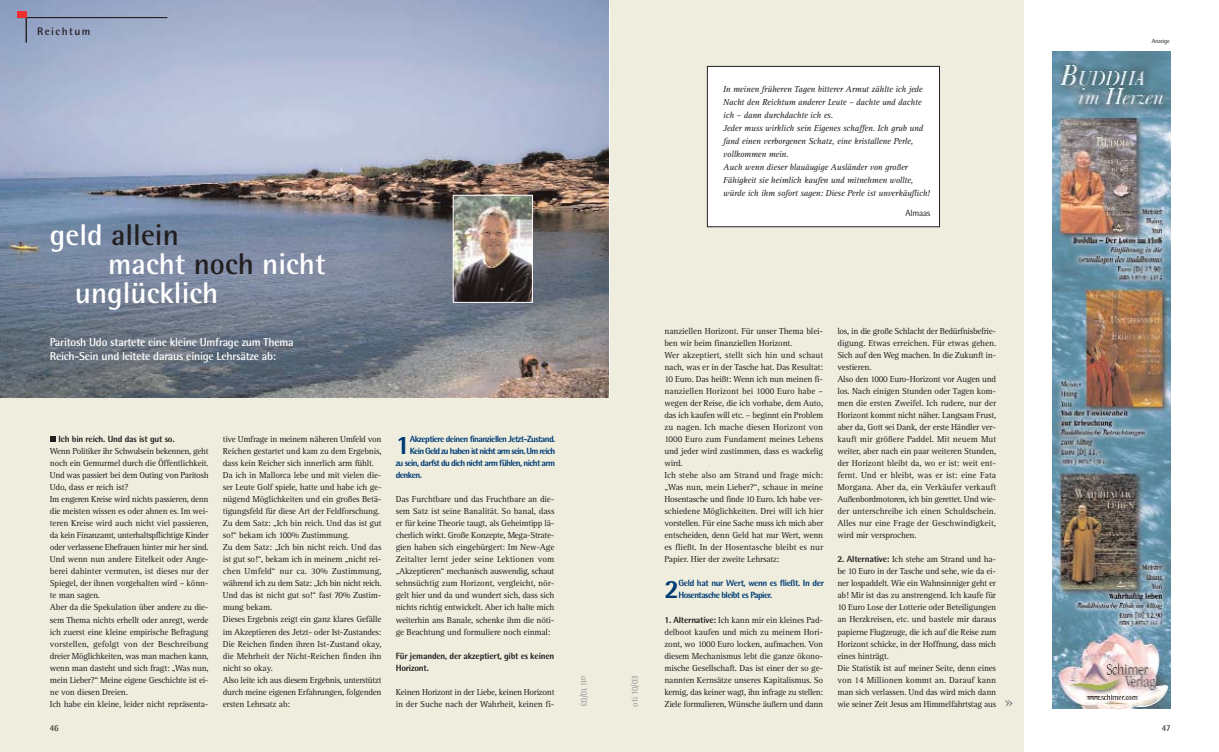
<style>
.page{position:relative;width:1219px;height:752px;background:#fff}
.page>*{position:absolute;margin:0;border:0;box-sizing:border-box;transform-origin:0 0}
.t1{font:700 30px "Rotis Semi Sans";color:#fff}
.t2{font:700 30px "Rotis Semi Sans";color:#231f20}
.t3{font:800 26.4px "Rotis Semi Sans";color:#003a75}
.t4{font:700 11.5px/14.4px "Rotis Semi Sans";letter-spacing:-.02em;color:#fff}
.t5{font:700 11px "Rotis Semi Sans";letter-spacing:.135em;color:#231f20}
.t6{font:9px/12px "Rotis Serif";letter-spacing:-.02em;color:#231f20}
.t7{font:italic 9px/13px "Rotis Serif";letter-spacing:-.02em;color:#231f20}
.t8{font:800 9px/12px "Rotis Semi Sans";letter-spacing:-.065em;color:#003a75}
.t9{font:800 9px/12px "Rotis Semi Sans";letter-spacing:-.02em;color:#231f20}
.t10{font:800 9px "Rotis Semi Sans";letter-spacing:-.085em;color:#003a75}
.t11{font:9px "Rotis Semi Sans";letter-spacing:-.02em;color:#939598}
.t12{font:9px "Rotis Semi Sans";letter-spacing:-.02em;color:#231f20}
.t13{font:6px "Rotis Semi Sans";letter-spacing:-.02em;color:#231f20}
.s1{color:#fff}
.s2{color:#231f20}
.s3{font-family:"Rotis Semi Sans";font-weight:800}
</style>
<div class="page">
<div style="left:0;top:0;width:1023px;height:751px;background:#efeede"></div>
<div style="left:707px;top:66px;width:232px;height:161px;background:#fff"></div>
<div style="left:707px;top:66px;width:233px;height:161px;border:1px solid #231f20"></div>
<img style="left:0;top:0;width:609px;height:397px">
<hr style="left:26px;top:11px;width:1px;height:32px;background:#231f20">
<hr style="left:17px;top:17px;width:150px;height:1px;background:#231f20">
<div style="left:17px;top:11px;width:9px;height:7px;background:#ee2e30"></div>
<img style="left:1053px;top:51px;width:117px;height:657px">
<img style="left:455px;top:197px;width:76px;height:104px">
<div style="left:453px;top:195px;width:80px;height:108px;border:1px solid #fff"></div>
<svg style="left:50px;top:436px;width:6px;height:6px"></svg>
<p class="t5" style="left:37px;top:27px;width:55px">Reichtum</p>
<h1 class="t2" style="left:50px;top:224px;width:131px"><span class="s1">geld</span> allein</h1>
<h1 class="t1" style="left:108px;top:253px;width:219px">macht <span class="s2">noch</span> nicht</h1>
<h1 class="t1" style="left:75px;top:282px;width:145px">unglücklich</h1>
<p class="t4" style="left:50px;top:335px;width:245px">Paritosh Udo startete eine kleine Umfrage zum Thema<br>Reich-Sein und leitete daraus einige Lehrsätze ab:</p>
<p class="t9" style="left:59px;top:434px;width:117px">Ich bin reich. Und das ist gut so.</p>
<p class="t6" style="left:50px;top:446px;width:160px">Wenn Politiker ihr Schwulsein bekennen, geht noch ein Gemurmel durch die Öffentlichkeit.<br>Und was passiert bei dem Outing von Paritosh Udo, dass er reich ist?<br>Im engeren Kreise wird nichts passieren, denn die meisten wissen es oder ahnen es. Im wei&shy;teren Kreise wird auch nicht viel passieren, da kein Finanzamt, unterhaltspflichtige Kinder oder verlassene Ehefrauen hinter mir her sind.<br>Und wenn nun andere Eitelkeit oder Ange - berei dahinter vermuten, ist dieses nur der Spiegel, der ihnen vorgehalten wird – könn&shy;te man sagen.<br>Aber da die Spekulation über andere zu die&shy;sem Thema nichts erhellt oder anregt, werde ich zuerst eine kleine empirische Befragung vorstellen, gefolgt von der Beschreibung dreier Möglichkeiten, was man machen kann, wenn man dasteht und sich fragt: „Was nun, mein Lieber?“ Meine eigene Geschichte ist ei&shy;ne von diesen Dreien.<br>Ich habe ein kleine, leider nicht repräsenta-</p>
<p class="t12" style="left:50px;top:724px;width:10px">46</p>
<p class="t6" style="left:223px;top:434px;width:160px">tive Umfrage in meinem näheren Umfeld von Reichen gestartet und kam zu dem Ergebnis, dass kein Reicher sich innerlich arm fühlt.<br>Da ich in Mallorca lebe und mit vielen die&shy;ser Leute Golf spiele, hatte und habe ich ge&shy;nügend Möglichkeiten und ein großes Betä - ti gungsfeld für diese Art der Feld forschung.<br>Zu dem Satz: „Ich bin reich. Und das ist gut so!“ bekam ich 100% Zustimmung.<br>Zu dem Satz: „Ich bin nicht reich. Und das ist gut so!“, bekam ich in meinem „nicht rei&shy;chen Umfeld“ nur ca. 30% Zustimmung, wäh rend ich zu dem Satz: „Ich bin nicht reich.<br>Und das ist nicht gut so!“ fast 70% Zu stim - mung bekam.<br>Dieses Ergebnis zeigt ein ganz klares Gefälle im Akzeptieren des Jetzt- oder Ist-Zustandes:<br>Die Reichen finden ihren Ist-Zustand okay, die Mehrheit der Nicht-Reichen finden ihn nicht so okay.<br>Also leite ich aus diesem Ergebnis, unterstützt durch meine eigenen Erfahrungen, folgenden ersten Lehrsatz ab:</p>
<h2 class="t3" style="left:396px;top:436px;width:16px">1</h2>
<p class="t8" style="left:410px;top:434px;width:147px">Akzeptiere deinen finanziellen Jetzt-Zustand.</p>
<p class="t10" style="left:410px;top:448px;width:147px">Kein Geld zu haben ist nicht arm sein. Um reich</p>
<p class="t8" style="left:396px;top:458px;width:161px">zu sein, darfst du dich nicht arm fühlen, nicht arm</p>
<p class="t8" style="left:396px;top:470px;width:28px">denken.</p>
<p class="t6" style="left:396px;top:494px;width:160px;text-align:justify">Das Furchtbare und das Fruchtbare an die&shy;sem Satz ist seine Banalität. So banal, dass er für keine Theorie taugt, als Geheimtipp lä&shy;cherlich wirkt. Große Konzepte, Mega-Strate - gien haben sich eingebürgert: Im New-Age Zeitalter lernt jeder seine Lektionen vom „Akzeptieren“ mechanisch auswendig, schaut sehnsüchtig zum Horizont, vergleicht, nör&shy;gelt hier und da und wundert sich, dass sich nichts richtig entwickelt. Aber ich halte mich weiterhin ans Banale, schenke ihm die nöti&shy;ge Beach tung und formuliere noch einmal:</p>
<p class="t9" style="left:396px;top:650px;width:160px">Für jemanden, der akzeptiert, gibt es keinen<br>Horizont.</p>
<p class="t6" style="left:396px;top:686px;width:160px">Keinen Horizont in der Liebe, keinen Horizont in der Suche nach der Wahrheit, keinen fi-</p>
<p class="t11" style="left:587px;top:675px;width:33px;rotate:90deg">oti 10/03</p>
<p class="t7" style="left:723px;top:83px;width:208px">In meinen früheren Tagen bitterer Armut zählte ich jede Nacht den Reichtum anderer Leute – dachte und dachte ich – dann durchdachte ich es.<br>Jeder muss wirklich sein Eigenes schaffen. Ich grub und fand einen verborgenen Schatz, eine kristallene Perle, vollkommen mein.<br>Auch wenn dieser blauäugige Ausländer von großer Fähigkeit sie heimlich kaufen und mitnehmen wollte, würde ich ihm sofort sagen: Diese Perle ist unverkäuflich!</p>
<p class="t12" style="left:905px;top:210px;width:26px">Almaas</p>
<p class="t11" style="left:632px;top:706px;width:33px;rotate:-90deg">oti 10/03</p>
<p class="t6" style="left:664px;top:326px;width:160px">nanziellen Horizont. Für unser Thema blei&shy;ben wir beim finanziellen Horizont.<br>Wer akzeptiert, stellt sich hin und schaut nach, was er in der Tasche hat. Das Resultat:<br>10 Euro. Das heißt: Wenn ich nun meinen fi&shy;nanziellen Horizont bei 1000 Euro habe – wegen der Reise, die ich vorhabe, dem Auto, das ich kaufen will etc. – beginnt ein Problem zu nagen. Ich mache diesen Horizont von 1000 Euro zum Fundament meines Lebens und jeder wird zustimmen, dass es wackelig wird.<br>Ich stehe also am Strand und frage mich: „Was nun, mein Lieber?“, schaue in meine Hosentasche und finde 10 Euro. Ich habe ver&shy;schiedene Möglichkeiten. Drei will ich hier vorstellen. Für eine Sache muss ich mich aber entscheiden, denn Geld hat nur Wert, wenn es fließt. In der Hosentasche bleibt es nur Papier. Hier der zweite Lehrsatz:</p>
<h2 class="t3" style="left:664px;top:580px;width:16px">2</h2>
<p class="t8" style="left:678px;top:578px;width:147px">Geld hat nur Wert, wenn es fließt. In der<br>Hosentasche bleibt es Papier.</p>
<p class="t6" style="left:664px;top:614px;width:160px;text-align:justify"><span class="s3">1. Alternative:</span> Ich kann mir ein kleines Pad - del boot kaufen und mich zu meinem Hori - zont, wo 1000 Euro locken, aufmachen. Von diesem Mechanismus lebt die ganze ökono&shy;mische Gesellschaft. Das ist einer der so ge&shy;nannten Kernsätze unseres Kapitalismus. So kernig, das keiner wagt, ihn infrage zu stellen:<br>Ziele formulieren, Wünsche äußern und dann</p>
<p class="t6" style="left:837px;top:326px;width:160px">los, in die große Schlacht der Bedürfnis befrie - di gung. Etwas erreichen. Für etwas gehen.<br>Sich auf den Weg machen. In die Zukunft in&shy;vestieren.<br>Also den 1000 Euro-Horizont vor Augen und los. Nach einigen Stunden oder Tagen kom&shy;men die ersten Zweifel. Ich rudere, nur der Horizont kommt nicht näher. Langsam Frust, aber da, Gott sei Dank, der erste Händler ver&shy;kauft mir größere Paddel. Mit neuem Mut weiter, aber nach ein paar weiteren Stunden, der Horizont bleibt da, wo er ist: weit ent&shy;fernt. Und er bleibt, was er ist: eine Fata Morgana. Aber da, ein Verkäufer verkauft Außenbordmotoren, ich bin gerettet. Und wie&shy;der unterschreibe ich einen Schuldschein.<br>Alles nur eine Frage der Geschwindigkeit, wird mir versprochen.</p>
<p class="t6" style="left:837px;top:554px;width:160px"><span class="s3">2. Alternative:</span> Ich stehe am Strand und ha&shy;be 10 Euro in der Tasche und sehe, wie da ei&shy;ner lospaddelt. Wie ein Wahnsinniger geht er ab! Mir ist das zu anstrengend. Ich kaufe für 10 Euro Lose der Lotterie oder Beteiligungen an Herz krei sen, etc. und bastele mir daraus papierne Flugzeuge, die ich auf die Reise zum Horizont schicke, in der Hoffnung, dass mich eines hinträgt.<br>Die Statistik ist auf meiner Seite, denn eines von 14 Millionen kommt an. Darauf kann man sich verlassen. Und das wird mich dann wie seiner Zeit Jesus am Himmelfahrtstag aus</p>
<p class="t13" style="left:1152px;top:39px;width:20px">Anzeige</p>
<p class="t12" style="left:1162px;top:724px;width:10px">47</p>
</div>
